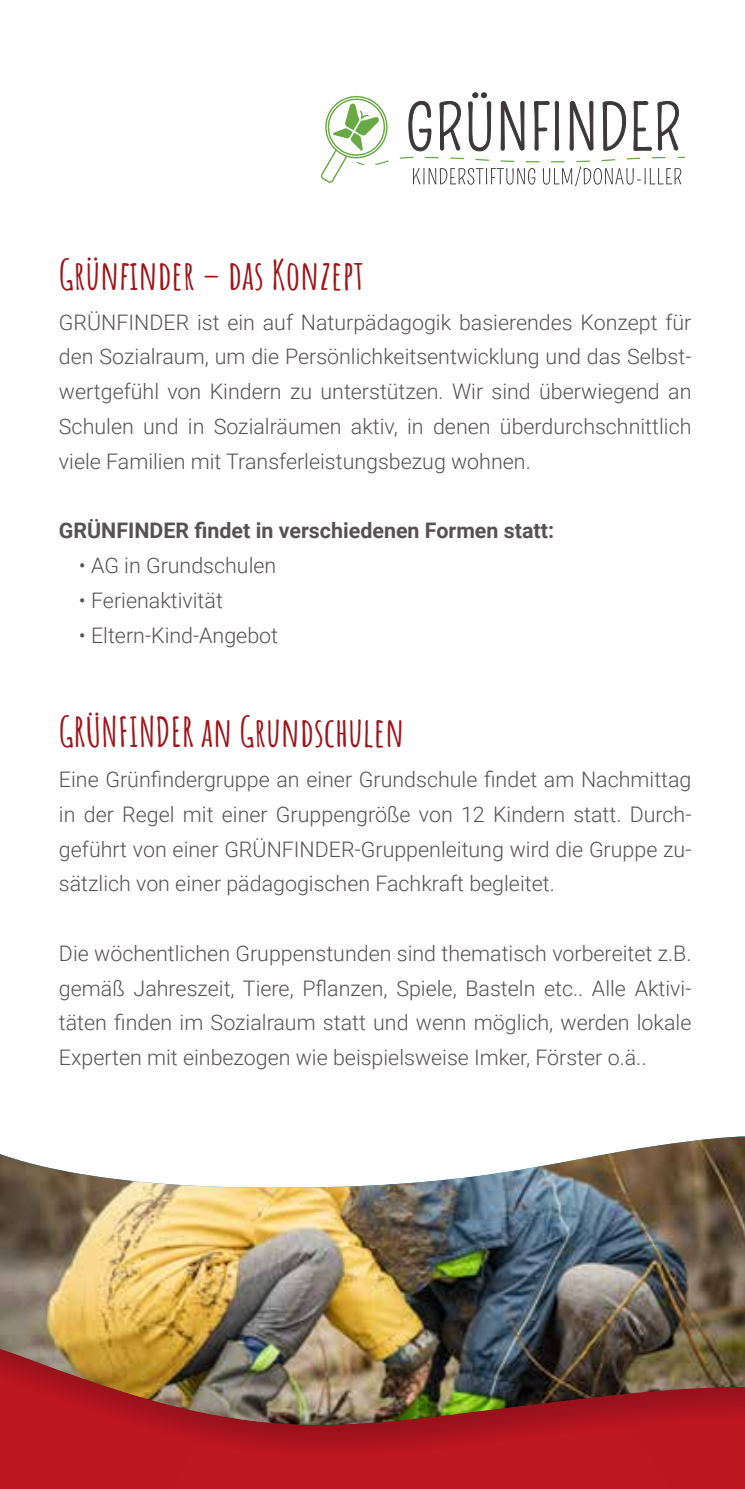
<style>
.page{position:relative;width:745px;height:1489px;background:#fff}
.page>*{position:absolute;margin:0;border:0;box-sizing:border-box;transform-origin:0 0}
.t1{font:700 40px "Amatic SC";color:#9e151a}
.t2{font:300 21.5px/34.8px "Roboto";color:#575153;text-align:justify}
.t3{font:700 21.5px "Roboto";color:#575153}
</style>
<div class="page">
<img style="left:0;top:1136px;width:744px;height:209px">
<svg style="left:399px;top:92px;width:285px;height:95px"></svg>
<svg style="left:320px;top:95px;width:69px;height:88px"></svg>
<img style="left:0;top:1345px;width:744px;height:143px">
<h1 class="t1" style="left:59px;top:244px;width:306px">Grünfinder – das Konzept</h1>
<p class="t2" style="left:59px;top:304px;width:633px">GRÜNFINDER ist ein auf Naturpädagogik basierendes Konzept für den Sozialraum, um die Persönlichkeitsentwicklung und das Selbst&shy;wertgefühl von Kindern zu unterstützen. Wir sind überwiegend an Schulen und in Sozialräumen aktiv, in denen überdurchschnittlich viele Familien mit Transferleistungsbezug wohnen.</p>
<p class="t3" style="left:59px;top:515px;width:496px">GRÜNFINDER findet in verschiedenen Formen statt:</p>
<p class="t2" style="left:79px;top:547px;width:199px">• AG in Grundschulen</p>
<p class="t2" style="left:79px;top:582px;width:145px">• Ferienaktivität</p>
<p class="t2" style="left:79px;top:617px;width:200px">• Eltern-Kind-Angebot</p>
<h1 class="t1" style="left:59px;top:701px;width:346px">GRÜNFINDER an Grundschulen</h1>
<p class="t2" style="left:59px;top:761px;width:633px">Eine Grünfindergruppe an einer Grundschule findet am Nachmittag in der Regel mit einer Gruppengröße von 12 Kindern statt. Durch&shy;geführt von einer GRÜNFINDER-Gruppenleitung wird die Gruppe zu&shy;sätzlich von einer pädagogischen Fachkraft begleitet.</p>
<p class="t2" style="left:59px;top:935px;width:633px">Die wöchentlichen Gruppenstunden sind thematisch vorbereitet z.B. gemäß Jahreszeit, Tiere, Pflanzen, Spiele, Basteln etc.. Alle Aktivi&shy;täten finden im Sozialraum statt und wenn möglich, werden lokale Experten mit einbezogen wie beispielsweise Imker, Förster o.ä..</p>
</div>
